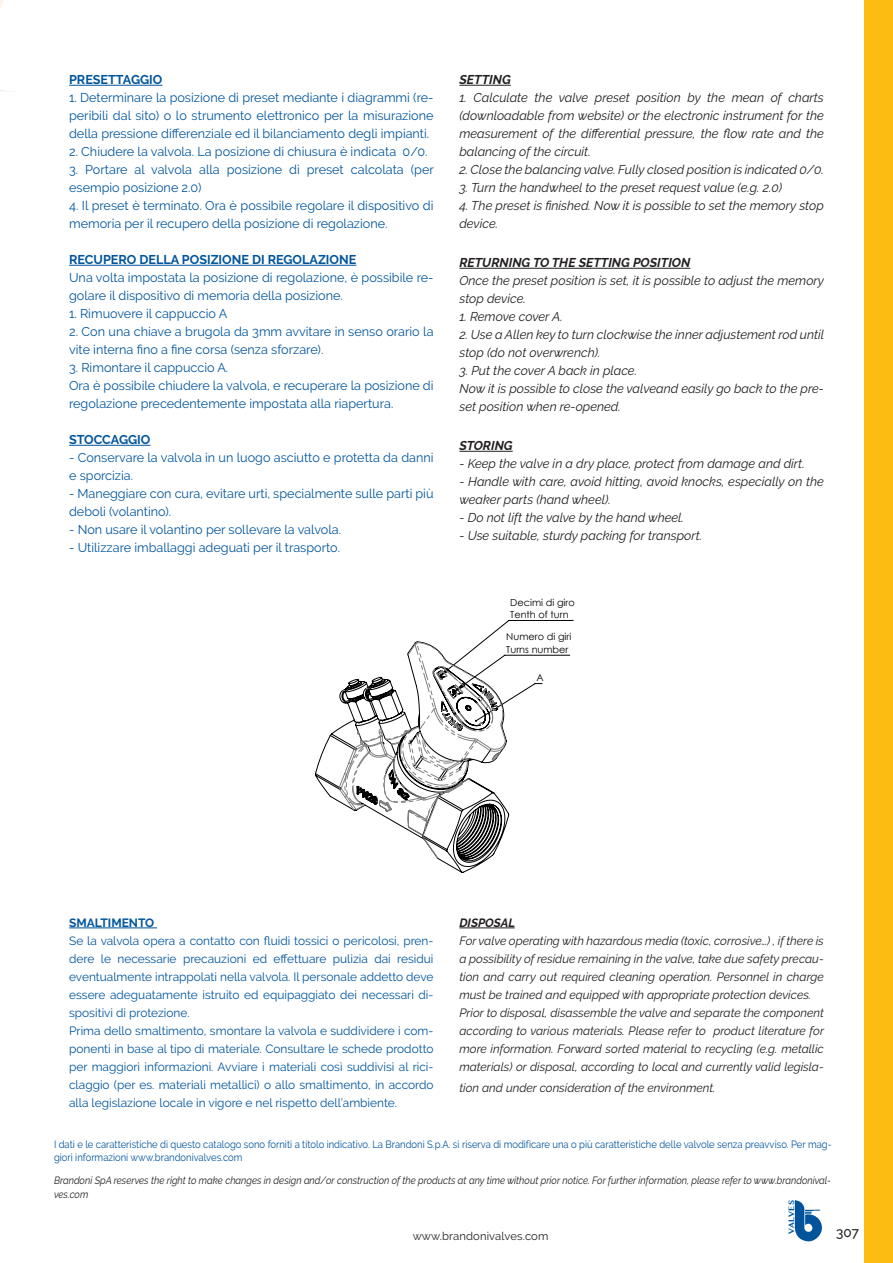
<style>
.page{position:relative;width:893px;height:1263px;background:#fff}
.page>*{position:absolute;margin:0;border:0;box-sizing:border-box;transform-origin:0 0}
.t1{font:500 13.5px "Raleway";color:#231f20}
.t2{font:12.75px/18px "Raleway";color:#01559d}
.t3{font:italic 12.75px/18px "Raleway";color:#231f20}
.t4{font:700 12.75px "Raleway";color:#01559d}
.t5{font:italic 700 12.75px "Raleway";color:#231f20}
.t6{font:12px/18px "Raleway";color:#01559d;text-align:justify}
.t7{font:italic 12px/18px "Raleway";color:#231f20;text-align:justify}
.t8{font:700 12px "Raleway";color:#01559d}
.t9{font:italic 700 12px "Raleway";color:#231f20}
.t10{font:11.25px "Raleway";letter-spacing:.01em;color:#231f20}
.t11{font:10.5px/13.5px "Raleway";color:#01559d;scale:.9 1}
.t12{font:italic 10.5px/13.5px "Raleway";color:#231f20;scale:.9 1}
.t13{font:9.75px/12.8px "Century Gothic";color:#000}
.t14{font:700 7.8px "Lao MN";color:#01549b}
</style>
<div class="page">
<div style="left:864px;top:0;width:29px;height:1263px;background:#fdbc12"></div>
<svg style="left:0;top:0;width:10px;height:92px"></svg>
<hr style="left:69px;top:85px;width:93px;height:1px;background:#01559d">
<hr style="left:69px;top:265px;width:287px;height:1px;background:#01559d">
<hr style="left:69px;top:445px;width:81px;height:1px;background:#01559d">
<hr style="left:459px;top:85px;width:52px;height:1px;background:#231f20">
<hr style="left:459px;top:268px;width:231px;height:1px;background:#231f20">
<hr style="left:459px;top:451px;width:54px;height:1px;background:#231f20">
<hr style="left:69px;top:927px;width:88px;height:1px;background:#01559d">
<hr style="left:459px;top:927px;width:56px;height:1px;background:#231f20">
<svg style="left:315px;top:729px;width:173px;height:144px"></svg>
<svg style="left:338px;top:620px;width:236px;height:239px"></svg>
<svg style="left:794px;top:1200px;width:28px;height:41px"></svg>
<p class="t4" style="left:69px;top:73px;width:95px">PRESETTAGGIO</p>
<p class="t2" style="left:69px;top:89px;width:366px;text-align:justify">1. Determinare la posizione di preset mediante i diagrammi (re&shy;peribili dal sito) o lo strumento elettronico per la misurazione della pressione differenziale ed il bilanciamento degli impianti.</p>
<p class="t2" style="left:69px;top:143px;width:360px">2. Chiudere la valvola. La posizione di chiusura è indicata 0/0.</p>
<p class="t2" style="left:69px;top:161px;width:366px">3. Portare al valvola alla posizione di preset calcolata (per esempio posizione 2.0)</p>
<p class="t2" style="left:69px;top:197px;width:366px">4. Il preset è terminato. Ora è possibile regolare il dispositivo di memoria per il recupero della posizione di regolazione.</p>
<p class="t4" style="left:69px;top:253px;width:289px">RECUPERO DELLA POSIZIONE DI REGOLAZIONE</p>
<p class="t2" style="left:69px;top:269px;width:366px">Una volta impostata la posizione di regolazione, è possibile re&shy;golare il dispositivo di memoria della posizione.</p>
<p class="t2" style="left:69px;top:305px;width:160px">1. Rimuovere il cappuccio A</p>
<p class="t2" style="left:69px;top:323px;width:366px">2. Con una chiave a brugola da 3mm avvitare in senso orario la vite interna fino a fine corsa (senza sforzare).</p>
<p class="t2" style="left:69px;top:359px;width:161px">3. Rimontare il cappuccio A.</p>
<p class="t2" style="left:69px;top:377px;width:366px">Ora è possibile chiudere la valvola, e recuperare la posizione di</p>
<p class="t2" style="left:69px;top:395px;width:326px">regolazione precedentemente impostata alla riapertura.</p>
<p class="t4" style="left:69px;top:433px;width:83px">STOCCAGGIO</p>
<p class="t2" style="left:69px;top:449px;width:366px">- Conservare la valvola in un luogo asciutto e protetta da danni e sporcizia.</p>
<p class="t2" style="left:69px;top:485px;width:366px">- Maneggiare con cura, evitare urti, specialmente sulle parti più deboli (volantino).</p>
<p class="t2" style="left:69px;top:521px;width:274px">- Non usare il volantino per sollevare la valvola.</p>
<p class="t2" style="left:69px;top:539px;width:272px">- Utilizzare imballaggi adeguati per il trasporto.</p>
<p class="t5" style="left:459px;top:72px;width:53px">SETTING</p>
<p class="t3" style="left:459px;top:89px;width:366px;text-align:justify">1. Calculate the valve preset position by the mean of charts (downloadable from website) or the electronic instrument for the measurement of the differential pressure, the flow rate and the balancing of the circuit.</p>
<p class="t3" style="left:459px;top:161px;width:366px">2. Close the balancing valve. Fully closed position is indicated 0/0.</p>
<p class="t3" style="left:459px;top:179px;width:324px">3. Turn the handwheel to the preset request value (e.g. 2.0)</p>
<p class="t3" style="left:459px;top:197px;width:366px">4. The preset is finished. Now it is possible to set the memory stop device.</p>
<p class="t5" style="left:459px;top:255px;width:232px">RETURNING TO THE SETTING POSITION</p>
<p class="t3" style="left:459px;top:272px;width:366px">Once the preset position is set, it is possible to adjust the memory stop device.</p>
<p class="t3" style="left:459px;top:308px;width:105px">1. Remove cover A.</p>
<p class="t3" style="left:459px;top:326px;width:366px">2. Use a Allen key to turn clockwise the inner adjustement rod until stop (do not overwrench).</p>
<p class="t3" style="left:459px;top:362px;width:179px">3. Put the cover A back in place.</p>
<p class="t3" style="left:459px;top:380px;width:366px">Now it is possible to close the valveand easily go back to the pre&shy;set position when re-opened.</p>
<p class="t5" style="left:459px;top:438px;width:55px">STORING</p>
<p class="t3" style="left:459px;top:455px;width:347px">- Keep the valve in a dry place, protect from damage and dirt.</p>
<p class="t3" style="left:459px;top:473px;width:366px">- Handle with care, avoid hitting, avoid knocks, especially on the weaker parts (hand wheel).</p>
<p class="t3" style="left:459px;top:509px;width:226px">- Do not lift the valve by the hand wheel.</p>
<p class="t3" style="left:459px;top:527px;width:244px">- Use suitable, sturdy packing for transport.</p>
<p class="t13" style="left:510px;top:595px;width:66px">Decimi di giro<br>Tenth of turn</p>
<p class="t13" style="left:506px;top:630px;width:67px">Numero di giri<br>Turns number</p>
<p class="t13" style="left:536px;top:671px;width:9px">A</p>
<p class="t8" style="left:69px;top:916px;width:87px">SMALTIMENTO</p>
<p class="t6" style="left:69px;top:932px;width:366px">Se la valvola opera a contatto con fluidi tossici o pericolosi, pren&shy;dere le necessarie precauzioni ed effettuare pulizia dai residui eventualmente intrappolati nella valvola. Il personale addetto deve essere adeguatamente istruito ed equipaggiato dei necessari di&shy;spositivi di protezione.</p>
<p class="t6" style="left:69px;top:1022px;width:366px">Prima dello smaltimento, smontare la valvola e suddividere i com&shy;ponenti in base al tipo di materiale. Consultare le schede prodotto per maggiori informazioni. Avviare i materiali così suddivisi al rici&shy;claggio (per es. materiali metallici) o allo smaltimento, in accordo alla legislazione locale in vigore e nel rispetto dell’ambiente.</p>
<p class="t9" style="left:459px;top:916px;width:57px">DISPOSAL</p>
<p class="t7" style="left:459px;top:932px;width:366px">For valve operating with hazardous media (toxic, corrosive…) , if there is a possibility of residue remaining in the valve, take due safety precau&shy;tion and carry out required cleaning operation. Personnel in charge must be trained and equipped with appropriate protection devices.</p>
<p class="t7" style="left:459px;top:1004px;width:366px">Prior to disposal, disassemble the valve and separate the component according to various materials. Please refer to product literature for more information. Forward sorted material to recycling (e.g. metallic materials) or disposal, according to local and currently valid legisla-</p>
<p class="t7" style="left:459px;top:1079px;width:257px">tion and under consideration of the environment.</p>
<p class="t11" style="left:54px;top:1137px;width:865px">I dati e le caratteristiche di questo catalogo sono forniti a titolo indicativo. La Brandoni S.p.A. si riserva di modificare una o più caratteristiche delle valvole senza preavviso. Per mag&shy;giori informazioni www.brandonivalves.com</p>
<p class="t12" style="left:54px;top:1173px;width:865px">Brandoni SpA reserves the right to make changes in design and/or construction of the products at any time without prior notice. For further information, please refer to www.brandonival&shy;ves.com</p>
<p class="t14" style="left:786px;top:1233px;width:35px;rotate:-90deg">VALVES</p>
<p class="t10" style="left:413px;top:1229px;width:137px">www.brandonivalves.com</p>
<p class="t1" style="left:836px;top:1225px;width:24px">307</p>
</div>
